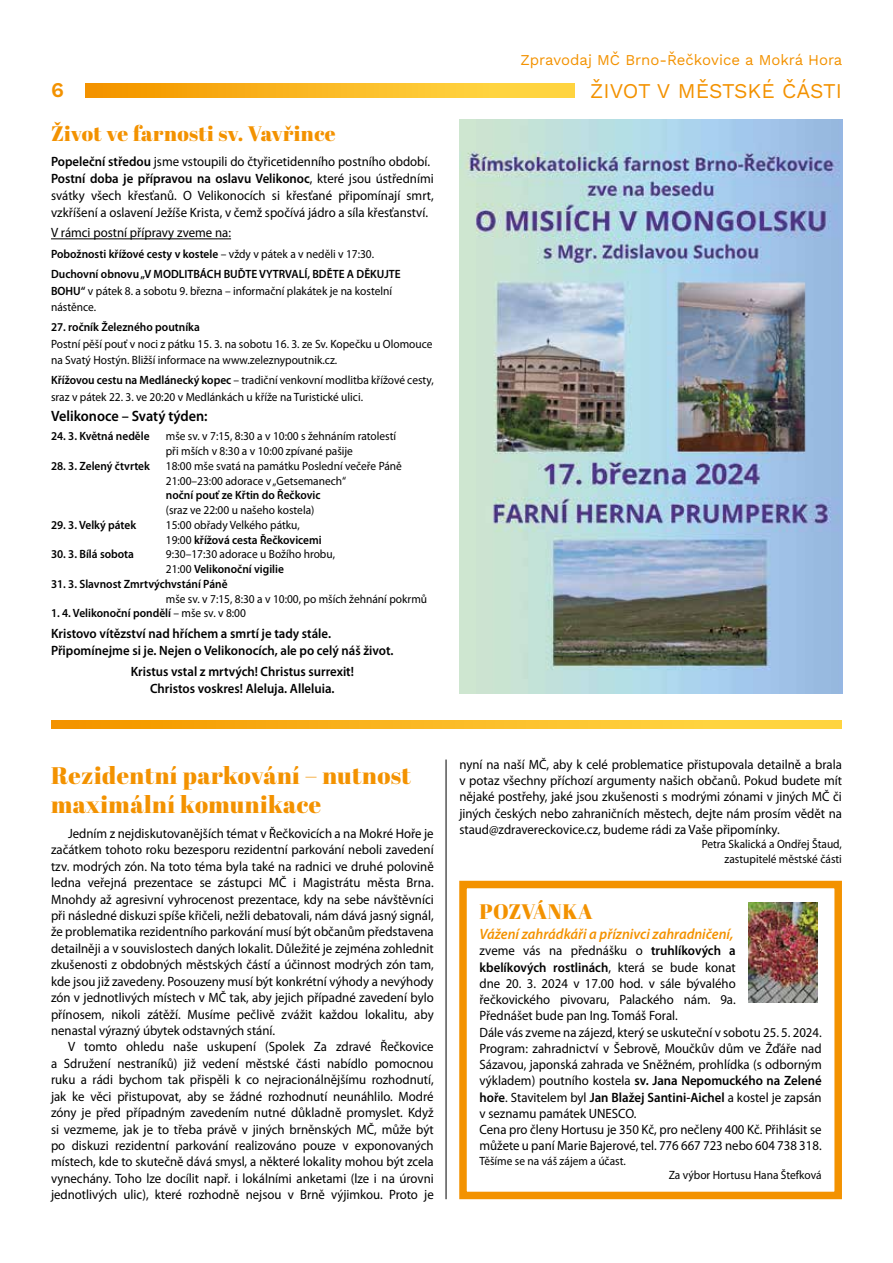
<style>
.page{position:relative;width:893px;height:1263px;background:#fff}
.page>*{position:absolute;margin:0;border:0;box-sizing:border-box;transform-origin:0 0}
.t1{font:24px/28.8px "Abril Fatface";letter-spacing:.02em;color:#f39200}
.t2{font:21px "Abril Fatface";letter-spacing:.02em;color:#f39200}
.t3{font:21px "Work Sans";color:#f39200}
.t4{font:italic 600 15px "Myriad Pro";color:#f39200;scale:.95 1}
.t5{font:15px "Work Sans";color:#f39200}
.t6{font:600 15px "Myriad Pro";color:#000;scale:.95 1}
.t7{font:13.5px/16.2px "Myriad Pro";color:#000;text-align:justify;scale:.95 1}
.t8{font:600 13.5px/16.8px "Myriad Pro";color:#000;scale:.95 1}
.t9{font:12px/14.7px "Myriad Pro";color:#000;scale:.95 1}
.t10{font:600 12px/20.5px "Myriad Pro";color:#000;scale:.95 1}
.s1{font-weight:600}
.s2{font-weight:400}
</style>
<div class="page">
<hr style="left:51px;top:238px;width:180px;height:1px;background:#000">
<svg style="left:85px;top:84px;width:490px;height:13px;background:#fab923"></svg>
<img style="left:459px;top:119px;width:383px;height:574px">
<svg style="left:51px;top:720px;width:791px;height:8px;background:#fab923"></svg>
<div style="left:459px;top:881px;width:383px;height:318px;border:8px solid #f39200"></div>
<hr style="left:446px;top:759px;width:1px;height:440px;background:#000">
<img style="left:748px;top:902px;width:69px;height:100px">
<h2 class="t3" style="left:51px;top:74px;width:14px">6</h2>
<h2 class="t2" style="left:51px;top:119px;width:286px">Život ve farnosti sv. Vavřince</h2>
<p class="t7" style="left:51px;top:153px;width:404px;line-height:16.6px;text-align:left"><span class="s1">Popeleční středou</span> jsme vstoupili do čtyřicetidenního postního období.<br><span class="s1">Postní doba je přípravou na oslavu Velikonoc</span>, které jsou ústředními svátky všech křesťanů. O Velikonocích si křesťané připomínají smrt, vzkříšení a oslavení Ježíše Krista, v čemž spočívá jádro a síla křesťanství.</p>
<p class="t7" style="left:51px;top:225px;width:191px">V rámci postní přípravy zveme na:</p>
<p class="t10" style="left:51px;top:243px;width:370px">Pobožnosti křížové cesty v kostele <span class="s2">– vždy v pátek a v neděli v 17:30.<br></span>Duchovní obnovu „V MODLITBÁCH BUĎTE VYTRVALÍ, BDĚTE A DĚKUJTE</p>
<p class="t9" style="left:51px;top:282px;width:361px;line-height:16.2px"><span class="s1">BOHU“</span> v pátek 8. a sobotu 9. března – informační plakátek je na kostelní nástěnce.</p>
<p class="t10" style="left:51px;top:317px;width:158px">27. ročník Železného poutníka</p>
<p class="t9" style="left:51px;top:335px;width:403px;line-height:16.2px">Postní pěší pouť v noci z pátku 15. 3. na sobotu 16. 3. ze Sv. Kopečku u Olomouce na Svatý Hostýn. Bližší informace na www.zeleznypoutnik.cz.</p>
<p class="t9" style="left:51px;top:372px;width:404px;line-height:16.2px"><span class="s1">Křížovou cestu na Medlánecký kopec</span> – tradiční venkovní modlitba křížové cesty, sraz v pátek 22. 3. ve 20:20 v Medlánkách u kříže na Turistické ulici.</p>
<p class="t6" style="left:51px;top:407px;width:166px">Velikonoce – Svatý týden:</p>
<p class="t10" style="left:51px;top:426px;width:105px">24. 3. Květná neděle</p>
<p class="t9" style="left:166px;top:429px;width:244px">mše sv. v 7:15, 8:30 a v 10:00 s žehnáním ratolestí při mších v 8:30 a v 10:00 zpívané pašije</p>
<p class="t10" style="left:51px;top:455px;width:106px">28. 3. Zelený čtvrtek</p>
<p class="t9" style="left:166px;top:458px;width:250px">18:00 mše svatá na památku Poslední večeře Páně<br>21:00–23:00 adorace v „Getsemanech“</p>
<p class="t10" style="left:166px;top:485px;width:164px">noční pouť ze Křtin do Řečkovic</p>
<p class="t9" style="left:166px;top:502px;width:158px">(sraz ve 22:00 u našeho kostela)</p>
<p class="t10" style="left:51px;top:514px;width:91px">29. 3. Velký pátek</p>
<p class="t9" style="left:166px;top:517px;width:166px">15:00 obřady Velkého pátku,<br>19:00 <span class="s1">křížová cesta Řečkovicemi</span></p>
<p class="t10" style="left:51px;top:544px;width:89px">30. 3. Bílá sobota</p>
<p class="t9" style="left:166px;top:547px;width:180px">9:30–17:30 adorace u Božího hrobu,<br>21:00 <span class="s1">Velikonoční vigilie</span></p>
<p class="t10" style="left:51px;top:573px;width:187px">31. 3. Slavnost Zmrtvýchvstání Páně</p>
<p class="t9" style="left:166px;top:591px;width:277px">mše sv. v 7:15, 8:30 a v 10:00, po mších žehnání pokrmů</p>
<p class="t10" style="left:51px;top:603px;width:207px">1. 4. Velikonoční pondělí <span class="s2">– mše sv. v 8:00</span></p>
<p class="t8" style="left:51px;top:625px;width:362px">Kristovo vítězství nad hříchem a smrtí je tady stále.<br>Připomínejme si je. Nejen o Velikonocích, ale po celý náš život.</p>
<p class="t8" style="left:131px;top:663px;width:236px;text-align:center">Kristus vstal z mrtvých! Christus surrexit!<br>Christos voskres! Aleluja. Alleluia.</p>
<h1 class="t1" style="left:51px;top:760px;width:362px">Rezidentní parkování – nutnost maximální komunikace</h1>
<p class="t7" style="left:51px;top:825px;width:404px;text-indent:17px">Jedním z nejdiskutovanějších témat v Řečkovicích a na Mokré Hoře je začátkem tohoto roku bezesporu rezidentní parkování neboli zavedení tzv. modrých zón. Na toto téma byla také na radnici ve druhé polovině ledna veřejná prezentace se zástupci MČ i Magistrátu města Brna.<br>Mnohdy až agresivní vyhrocenost prezentace, kdy na sebe návštěvníci při následné diskuzi spíše křičeli, nežli debatovali, nám dává jasný signál, že problematika rezidentního parkování musí být občanům představena detailněji a v souvislostech daných lokalit. Důležité je zejména zohlednit zkušenosti z obdobných městských částí a účinnost modrých zón tam, kde jsou již zavedeny. Posouzeny musí být konkrétní výhody a nevýhody zón v jednotlivých místech v MČ tak, aby jejich případné zavedení bylo přínosem, nikoli zátěží. Musíme pečlivě zvážit každou lokalitu, aby nenastal výrazný úbytek odstavných stání.</p>
<p class="t7" style="left:51px;top:1038px;width:404px;text-indent:17px">V tomto ohledu naše uskupení (Spolek Za zdravé Řečkovice a Sdružení nestraníků) již vedení městské části nabídlo pomocnou ruku a rádi bychom tak přispěli k co nejracionálnějšímu rozhodnutí, jak ke věci přistupovat, aby se žádné rozhodnutí neunáhlilo. Modré zóny je před případným zavedením nutné důkladně promyslet. Když si vezmeme, jak je to třeba právě v jiných brněnských MČ, může být po diskuzi rezidentní parkování realizováno pouze v exponovaných místech, kde to skutečně dává smysl, a některé lokality mohou být zcela vynechány. Toho lze docílit např. i lokálními anketami (lze i na úrovni jednotlivých ulic), které rozhodně nejsou v Brně výjimkou. Proto je</p>
<p class="t5" style="left:520px;top:48px;width:323px">Zpravodaj MČ Brno-Řečkovice a Mokrá Hora</p>
<h2 class="t3" style="left:590px;top:75px;width:253px">ŽIVOT V MĚSTSKÉ ČÁSTI</h2>
<p class="t7" style="left:459px;top:756px;width:404px">nyní na naší MČ, aby k celé problematice přistupovala detailně a brala v potaz všechny příchozí argumenty našich občanů. Pokud budete mít nějaké postřehy, jaké jsou zkušenosti s modrými zónami v jiných MČ či jiných českých nebo zahraničních městech, dejte nám prosím vědět na staud@zdravereckovice.cz, budeme rádi za Vaše připomínky.</p>
<p class="t9" style="left:702px;top:837px;width:149px;text-align:right">Petra Skalická a Ondřej Štaud, zastupitelé městské části</p>
<h2 class="t2" style="left:479px;top:897px;width:115px">POZVÁNKA</h2>
<p class="t4" style="left:479px;top:924px;width:269px">Vážení zahrádkáři a příznivci zahradničení,</p>
<p class="t7" style="left:479px;top:942px;width:362px;text-align:left">zveme vás na přednášku o <span class="s1">truhlíkových a<br>kbelíkových rostlinách</span>, která se bude konat<br>dne 20. 3. 2024 v 17.00 hod. v sále bývalého<br>řečkovického pivovaru, Palackého nám. 9a.<br>Přednášet bude pan Ing. Tomáš Foral.<br>Dále vás zveme na zájezd, který se uskuteční v sobotu 25. 5. 2024.<br>Program: zahradnictví v Šebrově, Moučkův dům ve Žďáře nad Sázavou, japonská zahrada ve Sněžném, prohlídka (s odborným výkladem) poutního kostela <span class="s1">sv. Jana Nepomuckého na Zelené hoře</span>. Stavitelem byl <span class="s1">Jan Blažej Santini-Aichel</span> a kostel je zapsán v seznamu památek UNESCO.<br>Cena pro členy Hortusu je 350 Kč, pro nečleny 400 Kč. Přihlásit se můžete u paní Marie Bajerové, tel. 776 667 723 nebo 604 738 318.</p>
<p class="t9" style="left:479px;top:1153px;width:156px">Těšíme se na váš zájem a účast.</p>
<p class="t9" style="left:669px;top:1167px;width:163px">Za výbor Hortusu Hana Štefková</p>
</div>
